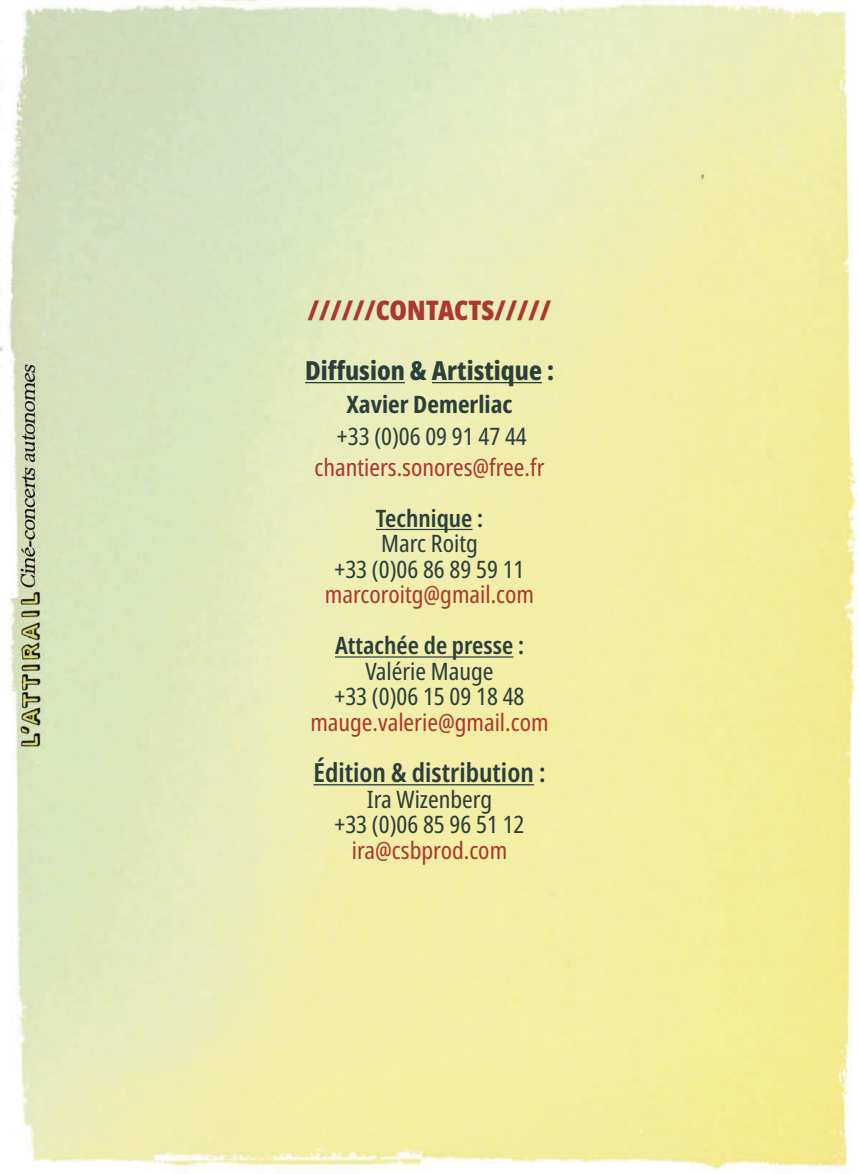
<style>
.page{position:relative;width:859px;height:1174px;background:#fff}
.page>*{position:absolute;margin:0;border:0;box-sizing:border-box;transform-origin:0 0}
.t1{font:900 27px "Noto Sans Display Condensed";color:#ac3730}
.t2{font:800 26.25px "Noto Sans Display Condensed";color:#2b3e3b}
.t3{font:600 26.25px "Noto Sans Display Condensed";color:#2b3e3b}
.t4{font:24px "Noto Sans Display Condensed";color:#2b3e3b}
.t5{font:24px "Noto Sans Display Condensed";color:#ac3730}
.t6{font:600 24px "Noto Sans Display Condensed";color:#2b3e3b}
.t7{font:700 24px "Noto Sans Display Condensed";color:#2b3e3b}
</style>
<div class="page">
<img style="left:0;top:0;width:859px;height:1172px">
<hr style="left:305px;top:382px;width:100px;height:1px;background:#2b3e3b">
<hr style="left:432px;top:382px;width:110px;height:1px;background:#2b3e3b">
<hr style="left:376px;top:529px;width:96px;height:1px;background:#2b3e3b">
<hr style="left:335px;top:656px;width:178px;height:1px;background:#2b3e3b">
<hr style="left:313px;top:784px;width:221px;height:1px;background:#2b3e3b">
<p class="t1" style="left:308px;top:291px;width:245px">//////CONTACTS/////</p>
<p class="t2" style="left:305px;top:352px;width:250px">Diffusion &amp; Artistique :</p>
<p class="t7" style="left:346px;top:387px;width:168px">Xavier Demerliac</p>
<p class="t4" style="left:337px;top:419px;width:191px">+33 (0)06 09 91 47 44</p>
<p class="t5" style="left:314px;top:450px;width:232px">chantiers.sonores@free.fr</p>
<p class="t6" style="left:376px;top:501px;width:109px">Technique :</p>
<p class="t4" style="left:381px;top:527px;width:98px">Marc Roitg</p>
<p class="t4" style="left:334px;top:552px;width:191px">+33 (0)06 86 89 59 11</p>
<p class="t5" style="left:325px;top:578px;width:211px">marcoroitg@gmail.com</p>
<p class="t6" style="left:335px;top:629px;width:190px">Attachée de presse :</p>
<p class="t4" style="left:365px;top:654px;width:130px">Valérie Mauge</p>
<p class="t4" style="left:334px;top:679px;width:191px">+33 (0)06 15 09 18 48</p>
<p class="t5" style="left:310px;top:705px;width:240px">mauge.valerie@gmail.com</p>
<p class="t3" style="left:313px;top:754px;width:233px">Édition &amp; distribution :</p>
<p class="t4" style="left:367px;top:782px;width:127px">Ira Wizenberg</p>
<p class="t4" style="left:334px;top:807px;width:191px">+33 (0)06 85 96 51 12</p>
<p class="t5" style="left:352px;top:833px;width:157px">ira@csbprod.com</p>
</div>
